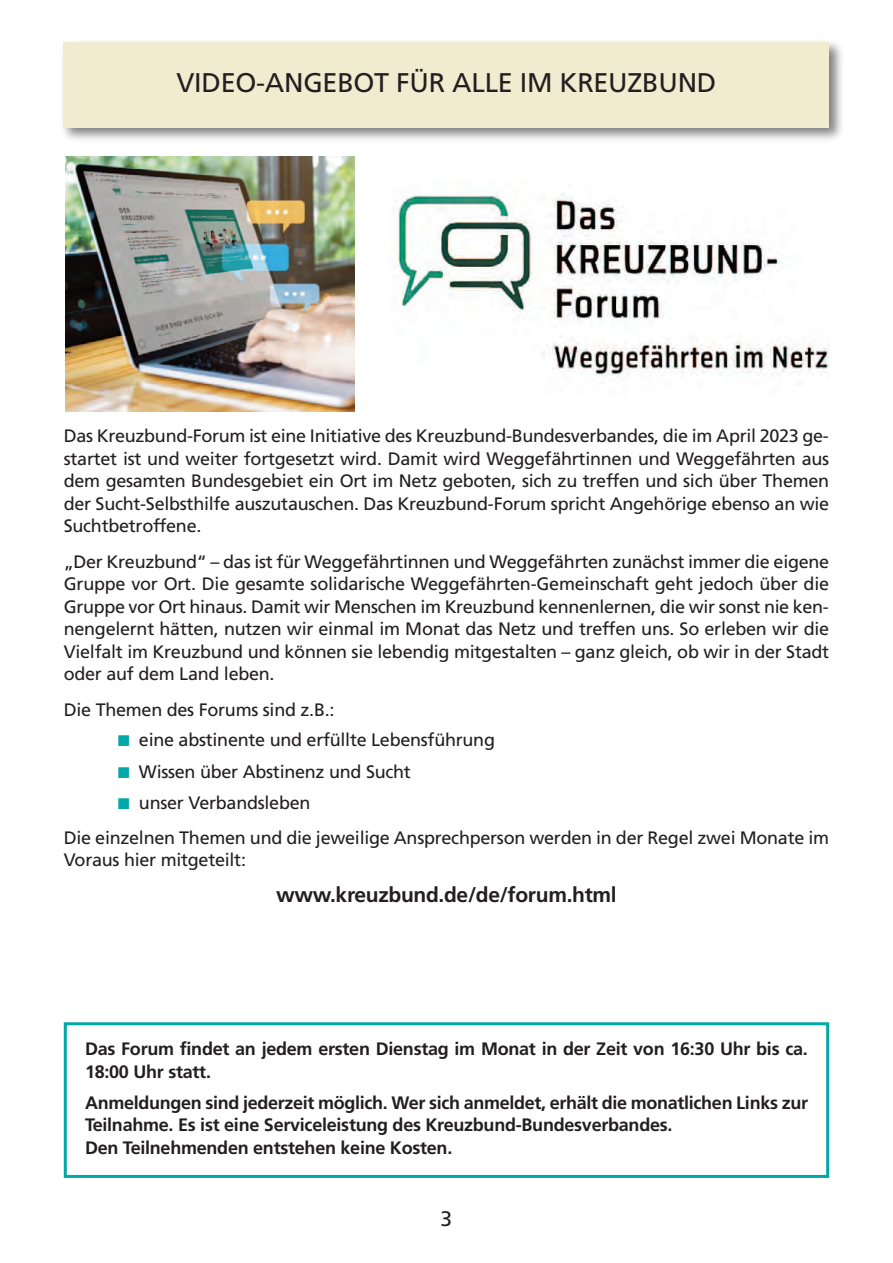
<style>
.page{position:relative;width:893px;height:1263px;background:#fff}
.page>*{position:absolute;margin:0;border:0;box-sizing:border-box;transform-origin:0 0}
.t1{font:27px "Frutiger LT Std";letter-spacing:-.01em;color:#231f20}
.t2{font:700 21px "Frutiger LT Std";letter-spacing:-.015em;color:#231f20}
.t3{font:21px "Frutiger LT Std";color:#231f20}
.t4{font:18px/22.5px "Frutiger LT Std";letter-spacing:-.015em;color:#231f20;text-align:justify}
.t5{font:700 18px/22.5px "Frutiger LT Std";letter-spacing:-.015em;color:#231f20}
.s1{color:#00a9a5}
</style>
<div class="page">
<img style="left:63px;top:42px;width:778px;height:98px">
<div style="left:64px;top:43px;width:765px;height:85px;background:#f1ebd0"></div>
<img style="left:65px;top:157px;width:289px;height:254px">
<img style="left:393px;top:191px;width:436px;height:187px">
<div style="left:64px;top:1022px;width:765px;height:156px;border:3px solid #00a9a5"></div>
<p class="t1" style="left:177px;top:72px;width:541px">VIDEO-ANGEBOT FÜR ALLE IM KREUZBUND</p>
<p class="t4" style="left:64px;top:426px;width:767px">Das Kreuzbund-Forum ist eine Initiative des Kreuzbund-Bundesverbandes, die im April 2023 ge&shy;startet ist und weiter fortgesetzt wird. Damit wird Weggefährtinnen und Weggefährten aus dem gesamten Bundesgebiet ein Ort im Netz geboten, sich zu treffen und sich über Themen der Sucht-Selbsthilfe auszutauschen. Das Kreuzbund-Forum spricht Angehörige ebenso an wie Suchtbetroffene.</p>
<p class="t4" style="left:64px;top:552px;width:767px">„Der Kreuzbund“ – das ist für Weggefährtinnen und Weggefährten zunächst immer die eigene Gruppe vor Ort. Die gesamte solidarische Weggefährten-Gemeinschaft geht jedoch über die Gruppe vor Ort hinaus. Damit wir Menschen im Kreuzbund kennenlernen, die wir sonst nie ken&shy;nengelernt hätten, nutzen wir einmal im Monat das Netz und treffen uns. So erleben wir die Vielfalt im Kreuzbund und können sie lebendig mitgestalten – ganz gleich, ob wir in der Stadt oder auf dem Land leben.</p>
<p class="t4" style="left:64px;top:699px;width:272px">Die Themen des Forums sind z.B.:</p>
<p class="t4" style="left:118px;top:730px;width:379px"><span class="s1">◾</span> eine abstinente und erfüllte Lebensführung</p>
<p class="t4" style="left:118px;top:761px;width:295px"><span class="s1">◾</span> Wissen über Abstinenz und Sucht</p>
<p class="t4" style="left:118px;top:792px;width:194px"><span class="s1">◾</span> unser Verbandsleben</p>
<p class="t4" style="left:64px;top:828px;width:767px">Die einzelnen Themen und die jeweilige Ansprechperson werden in der Regel zwei Monate im<br>Voraus hier mitgeteilt:</p>
<p class="t2" style="left:276px;top:886px;width:342px">www.kreuzbund.de/de/forum.html</p>
<p class="t5" style="left:85px;top:1039px;width:724px">Das Forum findet an jedem ersten Dienstag im Monat in der Zeit von 16:30 Uhr bis ca.<br>18:00 Uhr statt.</p>
<p class="t5" style="left:85px;top:1093px;width:724px">Anmeldungen sind jederzeit möglich. Wer sich anmeldet, erhält die monatlichen Links zur<br>Teilnahme. Es ist eine Serviceleistung des Kreuzbund-Bundesverbandes.<br>Den Teilnehmenden entstehen keine Kosten.</p>
<p class="t3" style="left:441px;top:1210px;width:13px">3</p>
</div>
